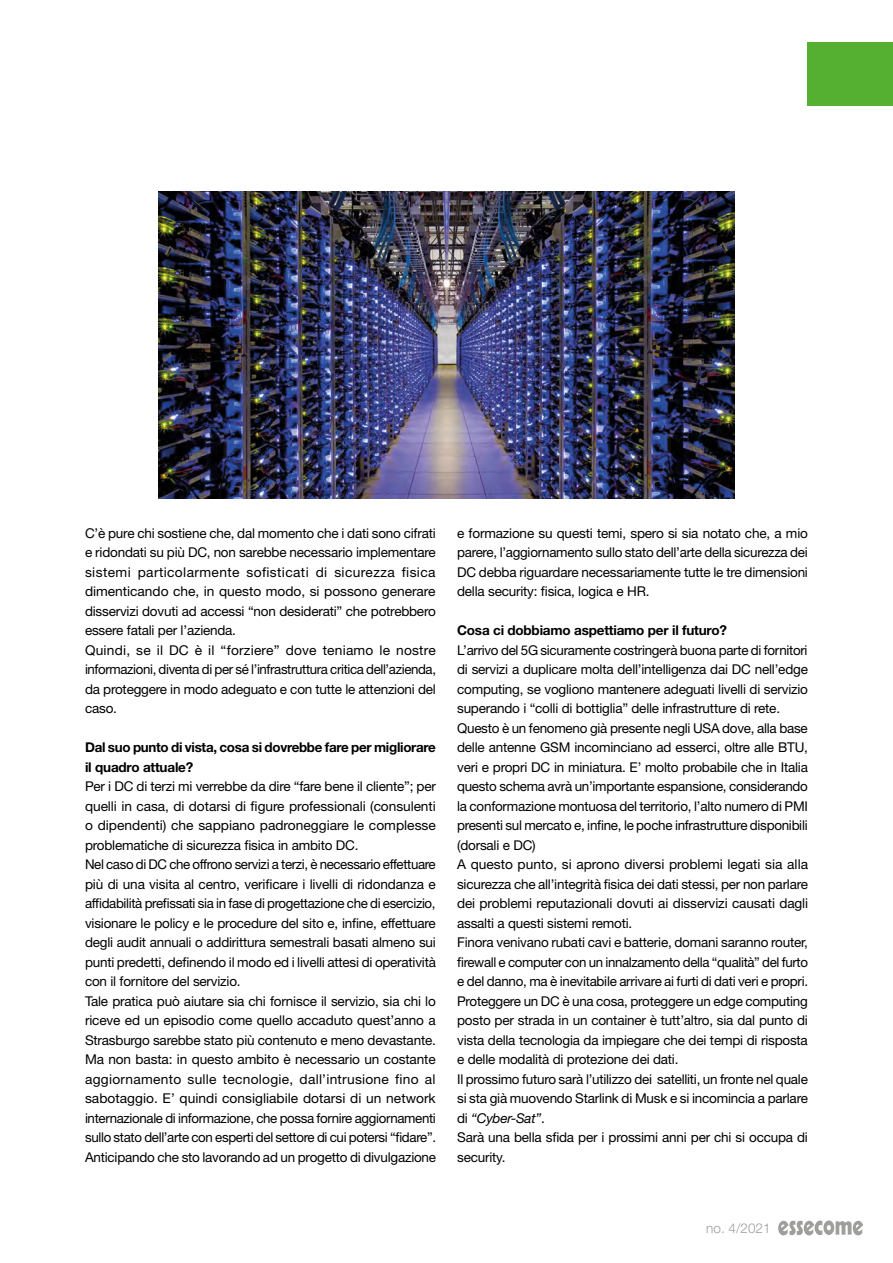
<style>
.page{position:relative;width:893px;height:1263px;background:#fff}
.page>*{position:absolute;margin:0;border:0;box-sizing:border-box;transform-origin:0 0}
.t1{font:13.5px/19.5px "Helvetica Neue LT Std";letter-spacing:-.015em;color:#000}
.t2{font:700 13.5px/19.5px "Helvetica Neue LT Std";letter-spacing:-.02em;color:#000}
.t3{font:300 13.5px "Helvetica Neue LT Std";color:#9d9d9c}
.s1{font-style:italic}
</style>
<div class="page">
<div style="left:808px;top:43px;width:85px;height:63px;background:#55af31"></div>
<img style="left:158px;top:191px;width:577px;height:307px">
<svg style="left:778px;top:1220px;width:85px;height:16px"></svg>
<p class="t1" style="left:85px;top:523px;width:353px">C’è pure chi sostiene che, dal momento che i dati sono cifrati e ridondati su più DC, non sarebbe necessario implementare sistemi particolarmente sofisticati di sicurezza fisica dimenticando che, in questo modo, si possono generare disservizi dovuti ad accessi “non desiderati” che potrebbero essere fatali per l’azienda.<br>Quindi, se il DC è il “forziere” dove teniamo le nostre informazioni, diventa di per sé l’infrastruttura critica dell’azienda, da proteggere in modo adeguato e con tutte le attenzioni del caso.</p>
<p class="t2" style="left:85px;top:737px;width:352px">Dal suo punto di vista, cosa si dovrebbe fare per migliorare il quadro attuale?</p>
<p class="t1" style="left:85px;top:777px;width:353px">Per i DC di terzi mi verrebbe da dire “fare bene il cliente”; per quelli in casa, di dotarsi di figure professionali (consulenti o dipendenti) che sappiano padroneggiare le complesse problematiche di sicurezza fisica in ambito DC.<br>Nel caso di DC che offrono servizi a terzi, è necessario effettuare più di una visita al centro, verificare i livelli di ridondanza e affidabilità prefissati sia in fase di progettazione che di esercizio, visionare le policy e le procedure del sito e, infine, effettuare degli audit annuali o addirittura semestrali basati almeno sui punti predetti, definendo il modo ed i livelli attesi di operatività con il fornitore del servizio.<br>Tale pratica può aiutare sia chi fornisce il servizio, sia chi lo riceve ed un episodio come quello accaduto quest’anno a Strasburgo sarebbe stato più contenuto e meno devastante.<br>Ma non basta: in questo ambito è necessario un costante aggiornamento sulle tecnologie, dall’intrusione fino al sabotaggio. E’ quindi consigliabile dotarsi di un network internazionale di informazione, che possa fornire aggiornamenti sullo stato dell’arte con esperti del settore di cui potersi “fidare”.<br>Anticipando che sto lavorando ad un progetto di divulgazione</p>
<p class="t1" style="left:457px;top:523px;width:352px;text-align:justify">e formazione su questi temi, spero si sia notato che, a mio parere, l’aggiornamento sullo stato dell’arte della sicurezza dei DC debba riguardare necessariamente tutte le tre dimensioni della security: fisica, logica e HR.</p>
<p class="t2" style="left:457px;top:620px;width:271px">Cosa ci dobbiamo aspettiamo per il futuro?</p>
<p class="t1" style="left:457px;top:640px;width:353px">L’arrivo del 5G sicuramente costringerà buona parte di fornitori di servizi a duplicare molta dell’intelligenza dai DC nell’edge computing, se vogliono mantenere adeguati livelli di servizio superando i “colli di bottiglia” delle infrastrutture di rete.<br>Questo è un fenomeno già presente negli USA dove, alla base delle antenne GSM incominciano ad esserci, oltre alle BTU, veri e propri DC in miniatura. E’ molto probabile che in Italia questo schema avrà un’importante espansione, considerando la conformazione montuosa del territorio, l’alto numero di PMI presenti sul mercato e, infine, le poche infrastrutture disponibili (dorsali e DC)<br>A questo punto, si aprono diversi problemi legati sia alla sicurezza che all’integrità fisica dei dati stessi, per non parlare dei problemi reputazionali dovuti ai disservizi causati dagli assalti a questi sistemi remoti.<br>Finora venivano rubati cavi e batterie, domani saranno router, firewall e computer con un innalzamento della “qualità” del furto e del danno, ma è inevitabile arrivare ai furti di dati veri e propri.<br>Proteggere un DC è una cosa, proteggere un edge computing posto per strada in un container è tutt’altro, sia dal punto di vista della tecnologia da impiegare che dei tempi di risposta e delle modalità di protezione dei dati.<br>Il prossimo futuro sarà l’utilizzo dei satelliti, un fronte nel quale si sta già muovendo Starlink di Musk e si incomincia a parlare di <span class="s1">“Cyber-Sat”</span>.<br>Sarà una bella sfida per i prossimi anni per chi si occupa di security.</p>
<p class="t3" style="left:706px;top:1220px;width:66px">no. 4/2021</p>
</div>
